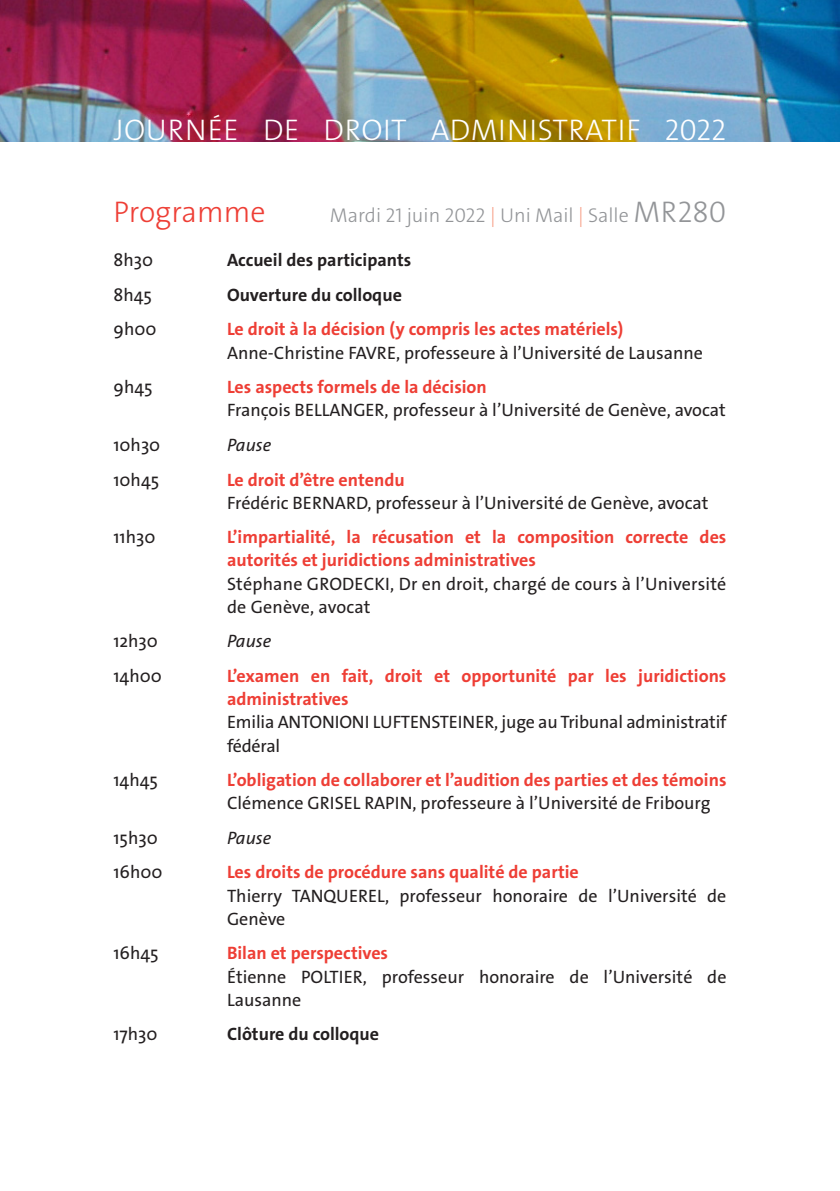
<style>
.page{position:relative;width:840px;height:1191px;background:#fff}
.page>*{position:absolute;margin:0;border:0;box-sizing:border-box;transform-origin:0 0}
.t1{font:300 30px "The Sans Os F";letter-spacing:.02em;color:#fff}
.texte{font:300 30px "The Sans Os F";color:#ee3e35}
.texte-2{font:300 20px "The Sans Os F";color:#939598}
.texte-3{font:18px/23.2px "The Sans Os F";color:#231f20}
.texte-4{font:700 18px/23.2px "The Sans Os F";color:#ee3e35}
.texte-5{font:700 18px "The Sans Os F";color:#231f20}
.texte-6{font:italic 18px "The Sans Os F";color:#231f20}
.s1{color:#f7a088}
.s2{font-size:30px}
</style>
<div class="page">
<img style="left:0;top:0;width:839px;height:142px">
<p class="t1" style="left:114px;top:110px;width:613px">JOURNÉE DE DROIT ADMINISTRATIF 2022</p>
<p class="texte" style="left:113px;top:193px;width:153px">Programme</p>
<p class="texte-2" style="left:329px;top:202px;width:398px">Mardi 21 juin 2022 <span class="s1">|</span> Uni Mail <span class="s1">|</span> Salle <span class="s2">MR280</span></p>
<p class="texte-3" style="left:113px;top:249px;width:41px">8h30</p>
<p class="texte-5" style="left:227px;top:249px;width:186px">Accueil des participants</p>
<p class="texte-3" style="left:113px;top:283px;width:40px">8h45</p>
<p class="texte-5" style="left:227px;top:283px;width:176px">Ouverture du colloque</p>
<p class="texte-3" style="left:113px;top:318px;width:44px">9h00</p>
<p class="texte-4" style="left:227px;top:318px;width:397px">Le droit à la décision (y compris les actes matériels)</p>
<p class="texte-3" style="left:227px;top:341px;width:477px">Anne-Christine FAVRE, professeure à l’Université de Lausanne</p>
<p class="texte-3" style="left:113px;top:376px;width:41px">9h45</p>
<p class="texte-4" style="left:227px;top:376px;width:261px">Les aspects formels de la décision</p>
<p class="texte-3" style="left:227px;top:399px;width:500px">François BELLANGER, professeur à l’Université de Genève, avocat</p>
<p class="texte-3" style="left:113px;top:433px;width:48px">10h30</p>
<p class="texte-6" style="left:227px;top:433px;width:46px">Pause</p>
<p class="texte-3" style="left:113px;top:468px;width:47px">10h45</p>
<p class="texte-4" style="left:227px;top:468px;width:179px">Le droit d’être entendu</p>
<p class="texte-3" style="left:227px;top:491px;width:482px">Frédéric BERNARD, professeur à l’Université de Genève, avocat</p>
<p class="texte-3" style="left:113px;top:526px;width:43px">11h30</p>
<p class="texte-4" style="left:227px;top:526px;width:500px">L’impartialité, la récusation et la composition correcte des autorités et juridictions administratives</p>
<p class="texte-3" style="left:227px;top:572px;width:500px">Stéphane GRODECKI, Dr en droit, chargé de cours à l’Université de Genève, avocat</p>
<p class="texte-3" style="left:113px;top:630px;width:46px">12h30</p>
<p class="texte-6" style="left:227px;top:630px;width:46px">Pause</p>
<p class="texte-3" style="left:113px;top:664px;width:50px">14h00</p>
<p class="texte-4" style="left:227px;top:664px;width:500px">L’examen en fait, droit et opportunité par les juridictions administratives</p>
<p class="texte-3" style="left:227px;top:711px;width:500px">Emilia ANTONIONI LUFTENSTEINER, juge au Tribunal administratif fédéral</p>
<p class="texte-3" style="left:113px;top:768px;width:46px">14h45</p>
<p class="texte-4" style="left:227px;top:768px;width:500px">L’obligation de collaborer et l’audition des parties et des témoins</p>
<p class="texte-3" style="left:227px;top:792px;width:484px">Clémence GRISEL RAPIN, professeure à l’Université de Fribourg</p>
<p class="texte-3" style="left:113px;top:826px;width:46px">15h30</p>
<p class="texte-6" style="left:227px;top:826px;width:46px">Pause</p>
<p class="texte-3" style="left:113px;top:861px;width:50px">16h00</p>
<p class="texte-4" style="left:227px;top:861px;width:353px">Les droits de procédure sans qualité de partie</p>
<p class="texte-3" style="left:227px;top:884px;width:500px">Thierry TANQUEREL, professeur honoraire de l’Université de<br>Genève</p>
<p class="texte-3" style="left:113px;top:942px;width:47px">16h45</p>
<p class="texte-4" style="left:227px;top:942px;width:162px">Bilan et perspectives</p>
<p class="texte-3" style="left:227px;top:965px;width:500px">Étienne POLTIER, professeur honoraire de l’Université de<br>Lausanne</p>
<p class="texte-3" style="left:113px;top:1023px;width:46px">17h30</p>
<p class="texte-5" style="left:227px;top:1022px;width:153px">Clôture du colloque</p>
</div>
